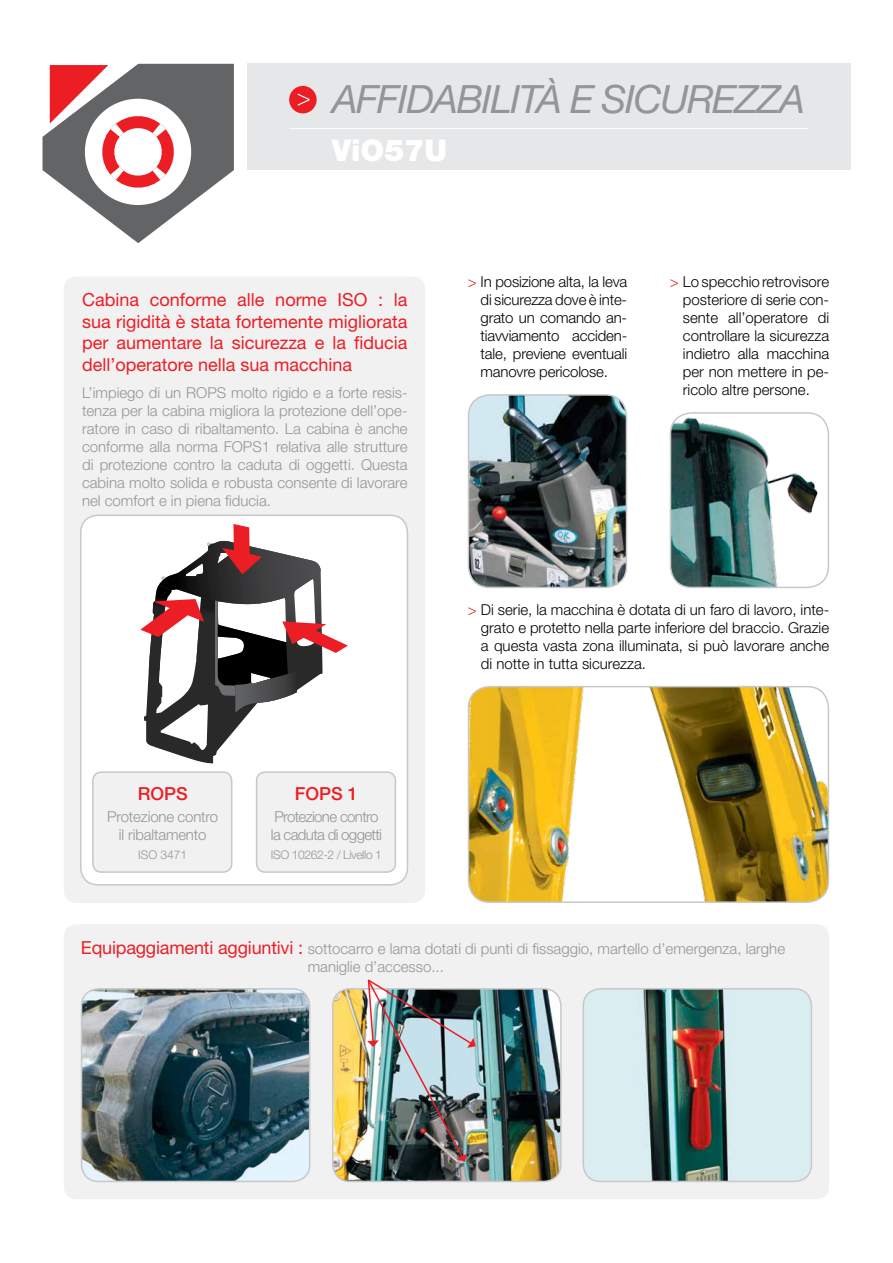
<style>
.page{position:relative;width:893px;height:1263px;background:#fff}
.page>*{position:absolute;margin:0;border:0;box-sizing:border-box;transform-origin:0 0}
.t1{font:italic 39px "Helvetica Neue LT Std";letter-spacing:-.04em;color:#939598}
.t2{font:900 30px "Helvetica Neue LT Std";color:#fff}
.t3{font:18px/21.6px "Helvetica Neue LT Std";color:#ed1d24;text-align:justify}
.t4{font:500 18px "Helvetica Neue LT Std";color:#ed1d24}
.t5{font:300 15px/18px "Helvetica Neue LT Std";color:#000;text-align:justify}
.t6{font:300 15px/18px "Helvetica Neue LT Std";color:#939598}
.t7{font:300 15px/18px "Helvetica Neue LT Std";letter-spacing:-.04em;color:#939598}
.t8{font:300 12px "Helvetica Neue LT Std";letter-spacing:-.03em;color:#939598}
.s1{color:#ed1d24}
.s2{font-weight:400;font-size:18px;color:#ed1d24}
</style>
<div class="page">
<div style="left:247px;top:64px;width:603px;height:106px;background:#e6e7e8"></div>
<svg style="left:43px;top:64px;width:191px;height:179px"></svg>
<div style="left:289px;top:86px;width:28px;height:27px;background:#ed1d24;border-radius:50%"></div>
<svg style="left:298px;top:94px;width:12px;height:12px"></svg>
<hr style="left:289px;top:128px;width:519px;height:1px;background:#fff">
<img style="left:468px;top:396px;width:158px;height:191px">
<div style="left:468px;top:394px;width:159px;height:194px;border:2px solid #c7c8ca;border-radius:21px"></div>
<img style="left:670px;top:414px;width:158px;height:173px">
<div style="left:670px;top:412px;width:159px;height:176px;border:2px solid #c7c8ca;border-radius:21px"></div>
<img style="left:468px;top:687px;width:360px;height:215px">
<div style="left:468px;top:686px;width:361px;height:217px;border:2px solid #c7c8ca;border-radius:21px"></div>
<div style="left:64px;top:924px;width:765px;height:275px;background:#f1f1f2;border-radius:13px"></div>
<img style="left:583px;top:989px;width:228px;height:192px">
<div style="left:583px;top:988px;width:229px;height:194px;border:2px solid #c7c8ca;border-radius:17px"></div>
<img style="left:82px;top:989px;width:228px;height:192px">
<div style="left:81px;top:988px;width:229px;height:194px;border:2px solid #c7c8ca;border-radius:17px"></div>
<img style="left:333px;top:991px;width:226px;height:190px">
<div style="left:332px;top:988px;width:230px;height:194px;border:2px solid #c7c8ca;border-radius:17px"></div>
<img style="left:367px;top:979px;width:109px;height:183px">
<div style="left:64px;top:276px;width:361px;height:627px;background:#f1f1f2;border-radius:13px"></div>
<div style="left:81px;top:515px;width:326px;height:370px;background:#fff;border-radius:17px"></div>
<svg style="left:140px;top:524px;width:208px;height:240px"></svg>
<div style="left:80px;top:514px;width:328px;height:371px;border:2px solid #c7c8ca;border-radius:17px"></div>
<div style="left:93px;top:772px;width:139px;height:100px;background:#f1f1f2;border-radius:9px"></div>
<div style="left:92px;top:771px;width:140px;height:102px;border:2px solid #c7c8ca;border-radius:9px"></div>
<div style="left:257px;top:772px;width:138px;height:100px;background:#f1f1f2;border-radius:9px"></div>
<div style="left:256px;top:771px;width:140px;height:102px;border:2px solid #c7c8ca;border-radius:9px"></div>
<h1 class="t1" style="left:332px;top:76px;width:475px">AFFIDABILITÀ E SICUREZZA</h1>
<h2 class="t2" style="left:332px;top:132px;width:117px">ViO57U</h2>
<p class="t3" style="left:82px;top:289px;width:327px">Cabina conforme alle norme ISO : la sua rigidità è stata fortemente migliorata per aumentare la sicurezza e la fiducia dell’operatore nella sua macchina</p>
<p class="t6" style="left:82px;top:383px;width:327px;text-align:justify">L’impiego di un ROPS molto rigido e a forte resis&shy;tenza per la cabina migliora la protezione dell’ope&shy;ratore in caso di ribaltamento. La cabina è anche conforme alla norma FOPS1 relativa alle strutture di protezione contro la caduta di oggetti. Questa cabina molto solida e robusta consente di lavorare nel comfort e in piena fiducia.</p>
<p class="t4" style="left:138px;top:782px;width:52px">ROPS</p>
<p class="t6" style="left:107px;top:807px;width:112px;text-align:center">Protezione contro il ribaltamento</p>
<p class="t8" style="left:138px;top:847px;width:51px">ISO 3471</p>
<p class="t4" style="left:295px;top:782px;width:65px">FOPS 1</p>
<p class="t7" style="left:271px;top:807px;width:113px">Protezione contro la caduta di oggetti</p>
<p class="t8" style="left:271px;top:847px;width:112px">ISO 10262-2 / Livello 1</p>
<p class="t5" style="left:481px;top:272px;width:148px;text-indent:-13px"><span class="s1">&gt;</span> In posizione alta, la leva di sicurezza dove è inte&shy;grato un comando an&shy;tiavviamento acciden&shy;tale, previene eventuali manovre pericolose.</p>
<p class="t5" style="left:683px;top:272px;width:148px;text-indent:-13px"><span class="s1">&gt;</span> Lo specchio retrovisore posteriore di serie con&shy;sente all’operatore di controllare la sicurezza indietro alla macchina per non mettere in pe&shy;ricolo altre persone.</p>
<p class="t5" style="left:481px;top:600px;width:350px;text-indent:-13px"><span class="s1">&gt;</span> Di serie, la macchina è dotata di un faro di lavoro, inte&shy;grato e protetto nella parte inferiore del braccio. Grazie a questa vasta zona illuminata, si può lavorare anche di notte in tutta sicurezza.</p>
<p class="t6" style="left:308px;top:939px;width:479px;text-indent:-227px"><span class="s2">Equipaggiamenti aggiuntivi :</span> sottocarro e lama dotati di punti di fissaggio, martello d’emergenza, larghe maniglie d’accesso...</p>
</div>
